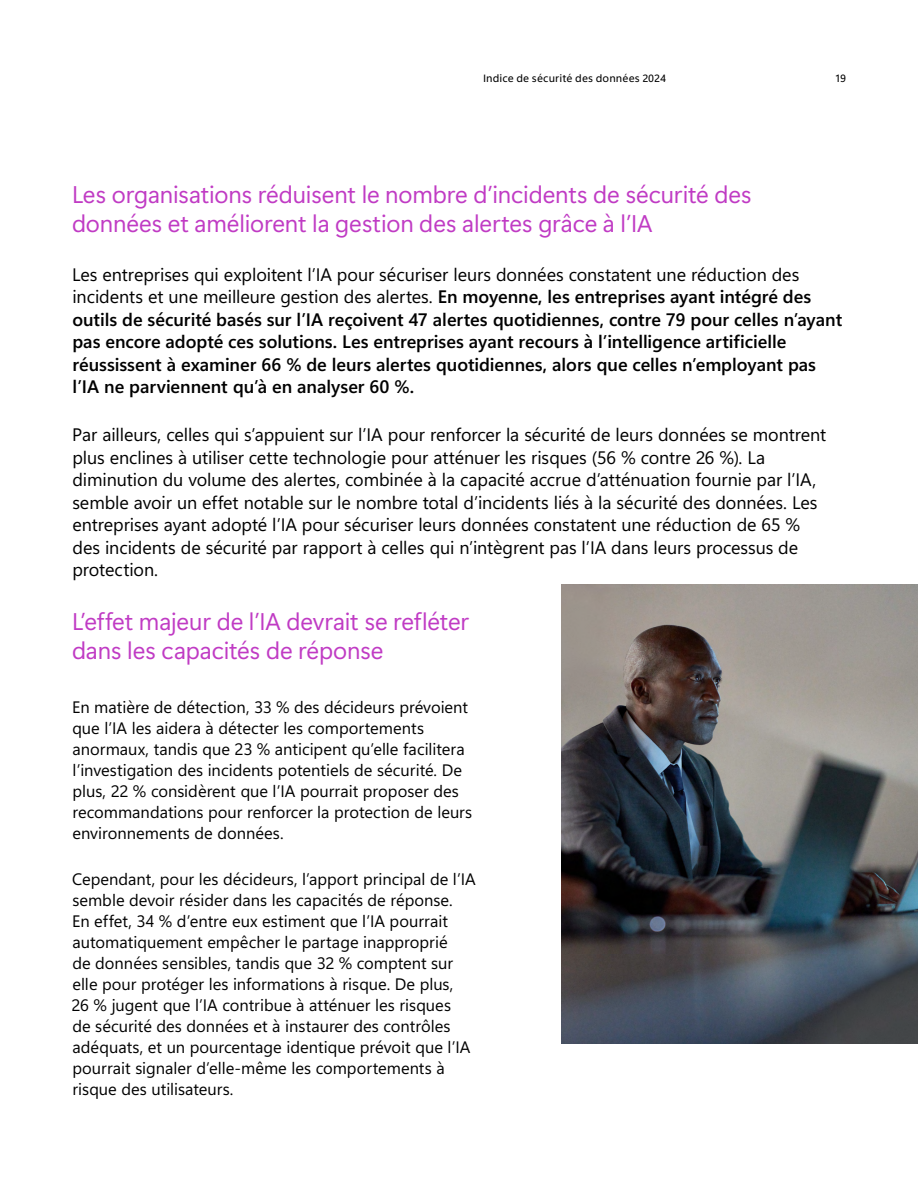
<style>
.page{position:relative;width:918px;height:1188px;background:#fff}
.page>*{position:absolute;margin:0;border:0;box-sizing:border-box;transform-origin:0 0}
.t1{font:24px/28.8px "Segoe Sans 240000";letter-spacing:-.005em;color:#c03bc4}
.Body_copy{font:18px/22.5px "Segoe Sans a 8000";letter-spacing:-.005em;color:#000}
.Body_copy-2{font:18px/22.5px "Segoe Sans a 8000";letter-spacing:-.005em;color:#000}
.Body_copy-3{font:16.5px/21px "Segoe Sans a 8000";color:#000}
.t2{font:10.5px "Segoe Sans 50000";letter-spacing:.01em;color:#000}
.s1{font-style:inherit}
</style>
<div class="page">
<img style="left:562px;top:585px;width:356px;height:459px">
<p class="t2" style="left:483px;top:71px;width:185px">Indice de sécurité des données 2024</p>
<p class="t2" style="left:836px;top:71px;width:12px">19</p>
<h2 class="t1" style="left:72px;top:180px;width:681px">Les organisations réduisent le nombre d’incidents de sécurité des données et améliorent la gestion des alertes grâce à l’IA</h2>
<p class="Body_copy-2" style="left:72px;top:263px;width:772px"><span class="s1">Les entreprises qui exploitent l’IA pour sécuriser leurs données constatent une réduction des incidents et une meilleure gestion des alertes.</span> En moyenne, les entreprises ayant intégré des outils de sécurité basés sur l’IA reçoivent 47 alertes quotidiennes, contre 79 pour celles n’ayant pas encore adopté ces solutions. Les entreprises ayant recours à l’intelligence artificielle réussissent à examiner 66 % de leurs alertes quotidiennes, alors que celles n’employant pas l’IA ne parviennent qu’à en analyser 60 %.</p>
<p class="Body_copy" style="left:72px;top:423px;width:756px">Par ailleurs, celles qui s’appuient sur l’IA pour renforcer la sécurité de leurs données se montrent plus enclines à utiliser cette technologie pour atténuer les risques (56 % contre 26 %). La diminution du volume des alertes, combinée à la capacité accrue d’atténuation fournie par l’IA, semble avoir un effet notable sur le nombre total d’incidents liés à la sécurité des données. Les entreprises ayant adopté l’IA pour sécuriser leurs données constatent une réduction de 65 % des incidents de sécurité par rapport à celles qui n’intègrent pas l’IA dans leurs processus de protection.</p>
<h2 class="t1" style="left:72px;top:607px;width:399px">L’effet majeur de l’IA devrait se refléter dans les capacités de réponse</h2>
<p class="Body_copy-3" style="left:72px;top:696px;width:402px">En matière de détection, 33 % des décideurs prévoient que l’IA les aidera à détecter les comportements anormaux, tandis que 23 % anticipent qu’elle facilitera l’investigation des incidents potentiels de sécurité. De plus, 22 % considèrent que l’IA pourrait proposer des recommandations pour renforcer la protection de leurs environnements de données.</p>
<p class="Body_copy-3" style="left:72px;top:868px;width:406px">Cependant, pour les décideurs, l’apport principal de l’IA semble devoir résider dans les capacités de réponse.<br>En effet, 34 % d’entre eux estiment que l’IA pourrait automatiquement empêcher le partage inapproprié<br>de données sensibles, tandis que 32 % comptent sur elle pour protéger les informations à risque. De plus,<br>26 % jugent que l’IA contribue à atténuer les risques<br>de sécurité des données et à instaurer des contrôles adéquats, et un pourcentage identique prévoit que l’IA pourrait signaler d’elle-même les comportements à risque des utilisateurs.</p>
</div>
